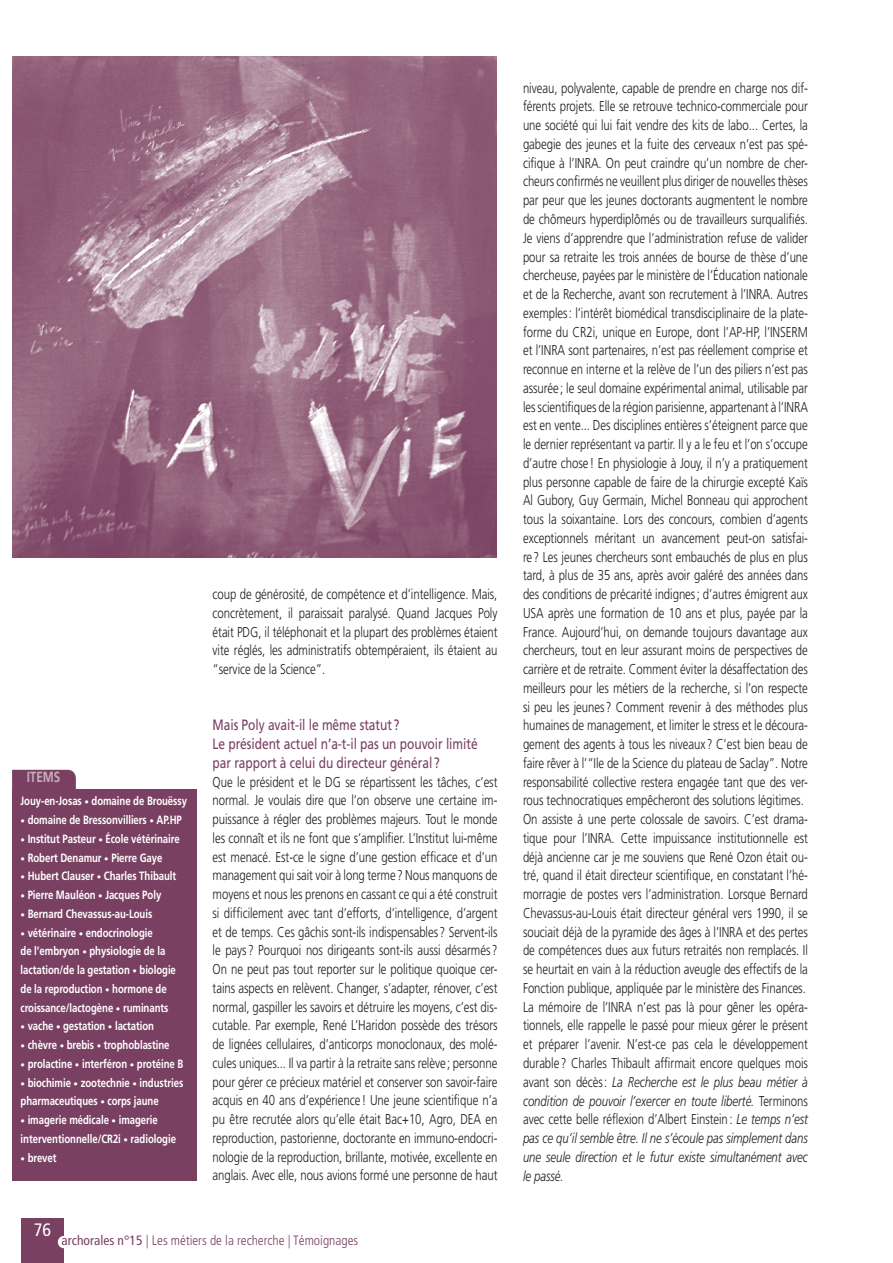
<style>
.page{position:relative;width:893px;height:1263px;background:#fff}
.page>*{position:absolute;margin:0;border:0;box-sizing:border-box;transform-origin:0 0}
.t1{font:condensed 18px "Frutiger";color:#fff}
.t2{font:15px/18.8px "Frutiger";letter-spacing:-.005em;color:#794062;scale:.8 1}
.t3{font:700 14.7px "Frutiger";letter-spacing:-.005em;color:#c7aebb;scale:.8 1}
.t4{font:300 14.25px/18.8px "Frutiger";letter-spacing:-.005em;color:#1d1d1b;text-align:justify;scale:.8 1}
.t5{font:300 condensed 13.5px "Frutiger";color:#794062}
.t6{font:700 12px/18.8px "Frutiger";letter-spacing:-.005em;color:#fff;scale:.8 1}
.s1{font-size:9px}
.s2{font-weight:400}
.s3{font-style:italic}
</style>
<div class="page">
<div style="left:21px;top:1218px;width:43px;height:45px;background:#794062"></div>
<div style="left:58px;top:1236px;width:12px;height:12px;background:#fff;border-radius:50%"></div>
<svg style="left:12px;top:770px;width:64px;height:19px"></svg>
<div style="left:12px;top:789px;width:185px;height:391px;background:#794062"></div>
<img style="left:13px;top:57px;width:484px;height:501px">
<p class="t3" style="left:27px;top:768px;width:44px">ITEMS</p>
<p class="t6" style="left:21px;top:792px;width:210px">Jouy-en-Josas <span class="s1">•</span> domaine de Brouëssy</p>
<p class="t6" style="left:21px;top:810px;width:203px"><span class="s1">•</span> domaine de Bressonvilliers <span class="s1">•</span> AP.HP</p>
<p class="t6" style="left:21px;top:829px;width:200px"><span class="s1">•</span> Institut Pasteur <span class="s1">•</span> École vétérinaire</p>
<p class="t6" style="left:21px;top:848px;width:179px"><span class="s1">•</span> Robert Denamur <span class="s1">•</span> Pierre Gaye</p>
<p class="t6" style="left:21px;top:867px;width:196px"><span class="s1">•</span> Hubert Clauser <span class="s1">•</span> Charles Thibault</p>
<p class="t6" style="left:21px;top:885px;width:177px"><span class="s1">•</span> Pierre Mauléon <span class="s1">•</span> Jacques Poly</p>
<p class="t6" style="left:21px;top:904px;width:166px"><span class="s1">•</span> Bernard Chevassus-au-Louis</p>
<p class="t6" style="left:21px;top:923px;width:196px"><span class="s1">•</span> vétérinaire <span class="s1">•</span> endocrinologie<br>de l’embryon <span class="s1">•</span> physiologie de la lactation/de la gestation <span class="s1">•</span> biologie de la reproduction <span class="s1">•</span> hormone de croissance/lactogène <span class="s1">•</span> ruminants</p>
<p class="t6" style="left:21px;top:1017px;width:168px"><span class="s1">•</span> vache <span class="s1">•</span> gestation <span class="s1">•</span> lactation</p>
<p class="t6" style="left:21px;top:1035px;width:188px"><span class="s1">•</span> chèvre <span class="s1">•</span> brebis <span class="s1">•</span> trophoblastine</p>
<p class="t6" style="left:21px;top:1054px;width:205px"><span class="s1">•</span> prolactine <span class="s1">•</span> interféron <span class="s1">•</span> protéine B</p>
<p class="t6" style="left:21px;top:1073px;width:205px"><span class="s1">•</span> biochimie <span class="s1">•</span> zootechnie <span class="s1">•</span> industries pharmaceutiques <span class="s1">•</span> corps jaune</p>
<p class="t6" style="left:21px;top:1110px;width:196px"><span class="s1">•</span> imagerie médicale <span class="s1">•</span> imagerie interventionnelle/CR2i <span class="s1">•</span> radiologie</p>
<p class="t6" style="left:21px;top:1148px;width:47px"><span class="s1">•</span> brevet</p>
<p class="t4" style="left:213px;top:585px;width:358px">coup de générosité, de compétence et d’intelligence. Mais, concrètement, il paraissait paralysé. Quand Jacques Poly était PDG, il téléphonait et la plupart des problèmes étaient vite réglés, les administratifs obtempéraient, ils étaient au “service de la Science”.</p>
<p class="t2" style="left:213px;top:715px;width:333px">Mais Poly avait-il le même statut?<br>Le président actuel n’a-t-il pas un pouvoir limité par rapport à celui du directeur général?</p>
<p class="t4" style="left:213px;top:772px;width:358px">Que le président et le DG se répartissent les tâches, c’est normal. Je voulais dire que l’on observe une certaine im&shy;puissance à régler des problèmes majeurs. Tout le monde les connaît et ils ne font que s’amplifier. L’Institut lui-même est menacé. Est-ce le signe d’une gestion efficace et d’un management qui sait voir à long terme? Nous manquons de moyens et nous les prenons en cassant ce qui a été construit si difficilement avec tant d’efforts, d’intelligence, d’argent et de temps. Ces gâchis sont-ils indispensables? Servent-ils le pays? Pourquoi nos dirigeants sont-ils aussi désarmés?<br>On ne peut pas tout reporter sur le politique quoique cer&shy;tains aspects en relèvent. Changer, s’adapter, rénover, c’est normal, gaspiller les savoirs et détruire les moyens, c’est dis&shy;cutable. Par exemple, René L’Haridon possède des trésors de lignées cellulaires, d’anticorps monoclonaux, des molé&shy;cules uniques... Il va partir à la retraite sans relève; personne pour gérer ce précieux matériel et conserver son savoir-faire acquis en 40 ans d’expérience! Une jeune scientifique n’a pu être recrutée alors qu’elle était Bac+10, Agro, DEA en reproduction, pastorienne, doctorante en immuno-endocri&shy;nologie de la reproduction, brillante, motivée, excellente en anglais. Avec elle, nous avions formé une personne de haut</p>
<p class="t1" style="left:34px;top:1219px;width:19px">76</p>
<p class="t5" style="left:62px;top:1233px;width:298px"><span class="s2">archorales n°15</span> | Les métiers de la recherche | Témoignages</p>
<p class="t4" style="left:523px;top:78px;width:358px;text-align:left">niveau, polyvalente, capable de prendre en charge nos dif&shy;férents projets. Elle se retrouve technico-commerciale pour une société qui lui fait vendre des kits de labo... Certes, la gabegie des jeunes et la fuite des cerveaux n’est pas spé&shy;cifique à l’INRA. On peut craindre qu’un nombre de cher&shy;cheurs confirmés ne veuillent plus diriger de nouvelles thèses par peur que les jeunes doctorants augmentent le nombre de chômeurs hyperdiplômés ou de travailleurs surqualifiés.<br>Je viens d’apprendre que l’administration refuse de valider pour sa retraite les trois années de bourse de thèse d’une chercheuse, payées par le ministère de l’Éducation nationale et de la Recherche, avant son recrutement à l’INRA. Autres exemples: l’intérêt biomédical transdisciplinaire de la plate&shy;forme du CR2i, unique en Europe, dont l’AP-HP, l’INSERM et l’INRA sont partenaires, n’est pas réellement comprise et reconnue en interne et la relève de l’un des piliers n’est pas assurée; le seul domaine expérimental animal, utilisable par les scientifiques de la région parisienne, appartenant à l’INRA est en vente... Des disciplines entières s’éteignent parce que le dernier représentant va partir. Il y a le feu et l’on s’occupe d’autre chose! En physiologie à Jouy, il n’y a pratiquement plus personne capable de faire de la chirurgie excepté Kaïs Al Gubory, Guy Germain, Michel Bonneau qui approchent tous la soixantaine. Lors des concours, combien d’agents exceptionnels méritant un avancement peut-on satisfai&shy;re? Les jeunes chercheurs sont embauchés de plus en plus tard, à plus de 35 ans, après avoir galéré des années dans des conditions de précarité indignes; d’autres émigrent aux USA après une formation de 10 ans et plus, payée par la France. Aujourd’hui, on demande toujours davantage aux chercheurs, tout en leur assurant moins de perspectives de carrière et de retraite. Comment éviter la désaffectation des meilleurs pour les métiers de la recherche, si l’on respecte si peu les jeunes? Comment revenir à des méthodes plus humaines de management, et limiter le stress et le découra&shy;gement des agents à tous les niveaux? C’est bien beau de faire rêver à l’“Ile de la Science du plateau de Saclay”. Notre responsabilité collective restera engagée tant que des ver&shy;rous technocratiques empêcheront des solutions légitimes.<br>On assiste à une perte colossale de savoirs. C’est drama&shy;tique pour l’INRA. Cette impuissance institutionnelle est déjà ancienne car je me souviens que René Ozon était ou&shy;tré, quand il était directeur scientifique, en constatant l’hé&shy;morragie de postes vers l’administration. Lorsque Bernard Chevassus-au-Louis était directeur général vers 1990, il se souciait déjà de la pyramide des âges à l’INRA et des pertes de compétences dues aux futurs retraités non remplacés. Il se heurtait en vain à la réduction aveugle des effectifs de la Fonction publique, appliquée par le ministère des Finances.<br>La mémoire de l’INRA n’est pas là pour gêner les opéra&shy;tionnels, elle rappelle le passé pour mieux gérer le présent et préparer l’avenir. N’est-ce pas cela le développement durable? Charles Thibault affirmait encore quelques mois avant son décès: <span class="s3">La Recherche est le plus beau métier à condition de pouvoir l’exercer en toute liberté.</span> Terminons avec cette belle réflexion d’Albert Einstein: <span class="s3">Le temps n’est pas ce qu’il semble être. Il ne s’écoule pas simplement dans une seule direction et le futur existe simultanément avec le passé.</span></p>
</div>
